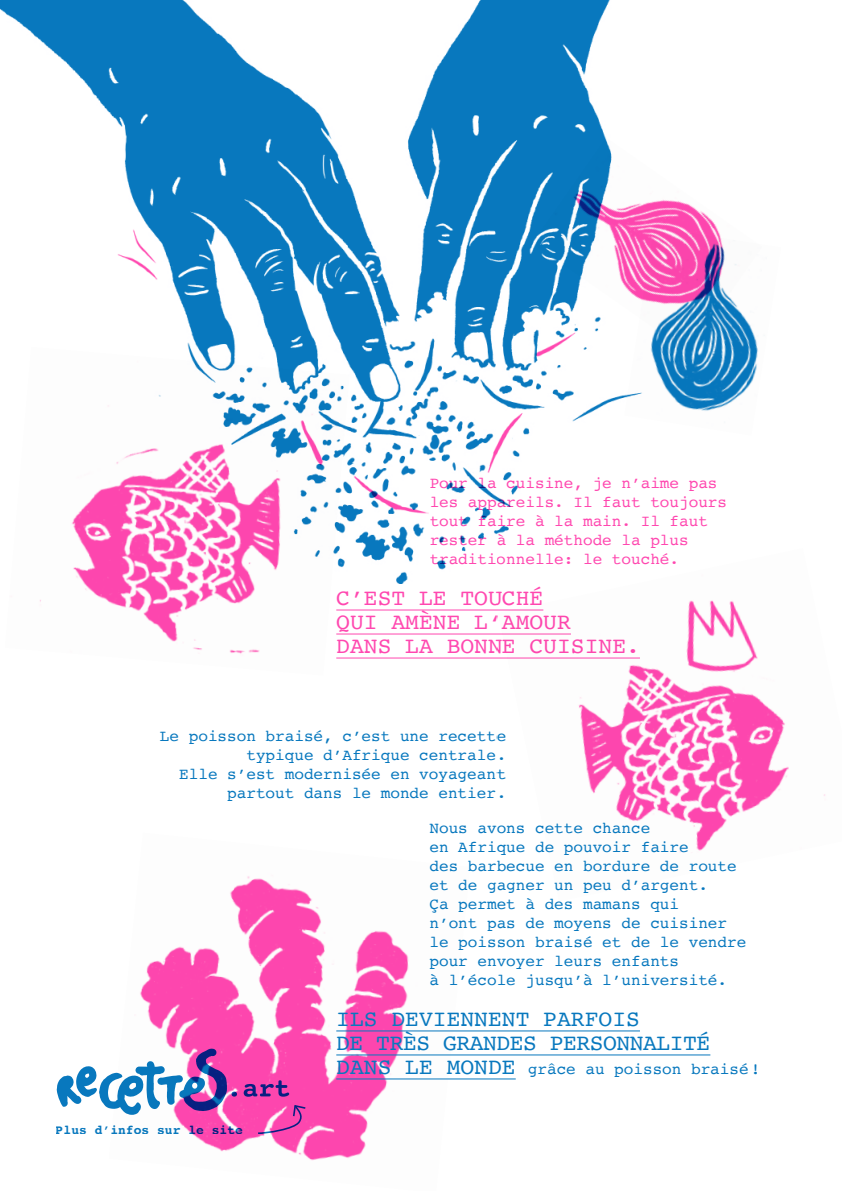
<style>
.page{position:relative;width:842px;height:1191px;background:#fff}
.page>*{position:absolute;margin:0;border:0;box-sizing:border-box;transform-origin:0 0}
.texte_courant{font:23px/24px "Courier";color:#0878be}
.t1{font:23px/24px "Courier";color:#ff48b0}
.texte_courant-2{font:16px/19px "Courier";color:#0878be;text-align:right}
.t2{font:16px/19px "Courier";color:#ff48b0}
.t3{font:700 13px "Courier";color:#0878be}
</style>
<div class="page">
<img style="left:0;top:0;width:624px;height:584px">
<img style="left:5px;top:347px;width:344px;height:312px">
<img style="left:128px;top:876px;width:342px;height:285px">
<svg style="left:57px;top:1048px;width:180px;height:66px"></svg>
<svg style="left:244px;top:1080px;width:45px;height:16px"></svg>
<svg style="left:256px;top:1103px;width:51px;height:31px;background:#e853b1"></svg>
<hr style="left:336px;top:609px;width:207px;height:1px;background:#ff48b0">
<hr style="left:336px;top:633px;width:235px;height:1px;background:#ff48b0">
<hr style="left:336px;top:657px;width:304px;height:1px;background:#ff48b0">
<img style="left:498px;top:548px;width:327px;height:305px">
<img style="left:624px;top:352px;width:134px;height:59px">
<img style="left:533px;top:138px;width:225px;height:214px">
<hr style="left:336px;top:1030px;width:304px;height:1px;background:#0878be">
<hr style="left:336px;top:1054px;width:374px;height:1px;background:#0878be">
<hr style="left:336px;top:1078px;width:180px;height:1px;background:#0878be">
<p class="t2" style="left:429px;top:473px;width:299px">Pour la cuisine, je n’aime pas les appareils. Il faut toujours tout faire à la main. Il faut rester à la méthode la plus traditionnelle: le touché.</p>
<p class="t1" style="left:336px;top:585px;width:305px">C’EST LE TOUCHÉ<br>QUI AMÈNE L‘AMOUR<br>DANS LA BONNE CUISINE.</p>
<p class="texte_courant-2" style="left:160px;top:726px;width:347px">Le poisson braisé, c’est une recette typique d’Afrique centrale.</p>
<p class="texte_courant-2" style="left:179px;top:764px;width:328px">Elle s’est modernisée en voyageant partout dans le monde entier.</p>
<p class="t3" style="left:56px;top:1119px;width:189px">Plus d’infos sur le site</p>
<p class="texte_courant-2" style="left:429px;top:818px;width:222px">Nous avons cette chance</p>
<p class="texte_courant-2" style="left:429px;top:837px;width:261px">en Afrique de pouvoir faire</p>
<p class="texte_courant-2" style="left:429px;top:856px;width:309px;text-align:left">des barbecue en bordure de route et de gagner un peu d’argent.</p>
<p class="texte_courant-2" style="left:429px;top:894px;width:251px">Ça permet à des mamans qui</p>
<p class="texte_courant-2" style="left:429px;top:913px;width:318px;text-align:left">n’ont pas de moyens de cuisiner le poisson braisé et de le vendre pour envoyer leurs enfants</p>
<p class="texte_courant-2" style="left:429px;top:970px;width:299px">à l’école jusqu’à l’université.</p>
<p class="texte_courant" style="left:336px;top:1006px;width:375px">ILS DEVIENNENT PARFOIS<br>DE TRÈS GRANDES PERSONNALITÉ<br>DANS LE MONDE</p>
<p class="texte_courant-2" style="left:528px;top:1059px;width:234px">grâce au poisson braisé!</p>
</div>
